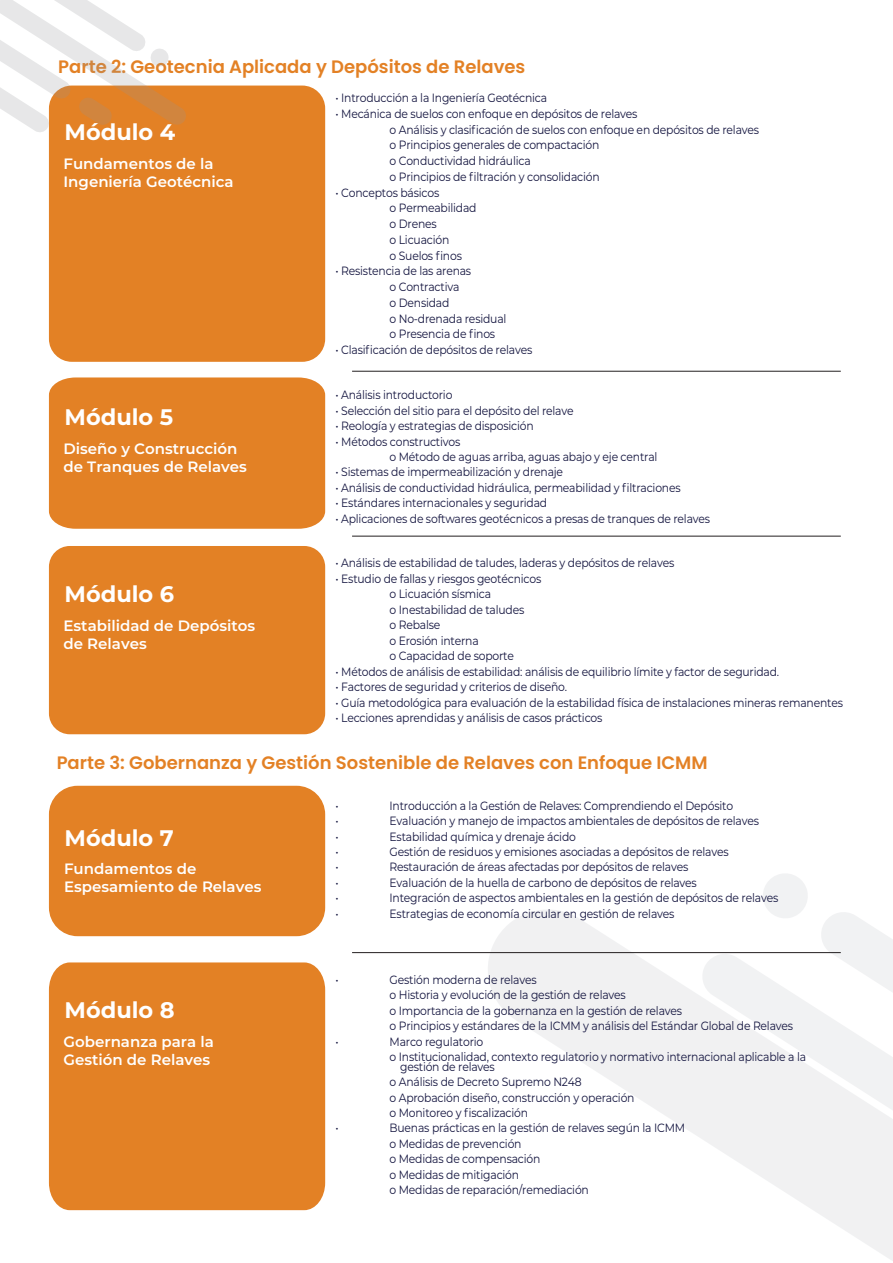
<style>
.page{position:relative;width:893px;height:1263px;background:#fff}
.page>*{position:absolute;margin:0;border:0;box-sizing:border-box;transform-origin:0 0}
.t1{font:700 22.5px "Montserrat";color:#fff}
.t2{font:600 18px "Poppins";color:#e38125}
.t3{font:600 15px/18px "Montserrat";color:#fff}
.t4{font:12px/15.5px "Montserrat";letter-spacing:-.015em;color:#12133e;scale:.9 1}
</style>
<div class="page">
<div style="left:49px;top:786px;width:276px;height:150px;background:#e38125;border-radius:29px"></div>
<div style="left:49px;top:546px;width:276px;height:188px;background:#e38125;border-radius:21px"></div>
<div style="left:49px;top:86px;width:276px;height:276px;background:#e38125;border-radius:23px"></div>
<svg style="left:488px;top:910px;width:405px;height:351px"></svg>
<svg style="left:702px;top:874px;width:191px;height:237px"></svg>
<hr style="left:352px;top:371px;width:489px;height:1px;background:#231f20">
<div style="left:49px;top:377px;width:276px;height:152px;background:#e38125"></div>
<hr style="left:352px;top:536px;width:489px;height:1px;background:#231f20">
<svg style="left:0;top:0;width:186px;height:132px"></svg>
<div style="left:49px;top:962px;width:276px;height:248px;background:#e38125"></div>
<hr style="left:352px;top:952px;width:489px;height:1px;background:#231f20">
<h2 class="t2" style="left:58px;top:57px;width:469px">Parte 2: Geotecnia Aplicada y Depósitos de Relaves</h2>
<h1 class="t1" style="left:65px;top:116px;width:112px">Módulo 4</h1>
<p class="t3" style="left:64px;top:154px;width:172px">Fundamentos de la<br>Ingeniería Geotécnica</p>
<h1 class="t1" style="left:65px;top:401px;width:110px">Módulo 5</h1>
<p class="t3" style="left:64px;top:439px;width:185px">Diseño y Construcción de Tranques de Relaves</p>
<p class="t4" style="left:336px;top:90px;width:237px">• Introducción a la Ingeniería Geotécnica</p>
<p class="t4" style="left:390px;top:105px;width:412px;text-indent:-54px">• Mecánica de suelos con enfoque en depósitos de relaves<br>o Análisis y clasificación de suelos con enfoque en depósitos de relaves o Principios generales de compactación<br>o Conductividad hidráulica<br>o Principios de filtración y consolidación</p>
<p class="t4" style="left:390px;top:184px;width:98px;text-indent:-54px">• Conceptos básicos<br>o Permeabilidad o Drenes<br>o Licuación<br>o Suelos finos</p>
<p class="t4" style="left:390px;top:263px;width:131px;text-indent:-54px">• Resistencia de las arenas<br>o Contractiva<br>o Densidad<br>o No-drenada residual o Presencia de finos</p>
<p class="t4" style="left:336px;top:342px;width:220px">• Clasificación de depósitos de relaves</p>
<p class="t4" style="left:336px;top:387px;width:131px">• Análisis introductorio</p>
<p class="t4" style="left:336px;top:402px;width:266px">• Selección del sitio para el depósito del relave</p>
<p class="t4" style="left:336px;top:418px;width:222px">• Reología y estrategias de disposición</p>
<p class="t4" style="left:390px;top:433px;width:299px;text-indent:-54px">• Métodos constructivos<br>o Método de aguas arriba, aguas abajo y eje central</p>
<p class="t4" style="left:336px;top:464px;width:254px">• Sistemas de impermeabilización y drenaje</p>
<p class="t4" style="left:336px;top:479px;width:385px">• Análisis de conductividad hidráulica, permeabilidad y filtraciones</p>
<p class="t4" style="left:336px;top:495px;width:237px">• Estándares internacionales y seguridad</p>
<p class="t4" style="left:336px;top:510px;width:418px">• Aplicaciones de softwares geotécnicos a presas de tranques de relaves</p>
<p class="t4" style="left:336px;top:555px;width:378px">• Análisis de estabilidad de taludes, laderas y depósitos de relaves</p>
<p class="t4" style="left:390px;top:570px;width:170px;text-indent:-54px">• Estudio de fallas y riesgos geotécnicos o Licuación sísmica<br>o Inestabilidad de taludes<br>o Rebalse<br>o Erosión interna<br>o Capacidad de soporte</p>
<p class="t4" style="left:336px;top:663px;width:494px">• Métodos de análisis de estabilidad: análisis de equilibrio límite y factor de seguridad.</p>
<p class="t4" style="left:336px;top:679px;width:259px">• Factores de seguridad y criterios de diseño.</p>
<p class="t4" style="left:336px;top:694px;width:565px">• Guía metodológica para evaluación de la estabilidad física de instalaciones mineras remanentes</p>
<p class="t4" style="left:336px;top:709px;width:298px">• Lecciones aprendidas y análisis de casos prácticos</p>
<h2 class="t2" style="left:57px;top:752px;width:652px">Parte 3: Gobernanza y Gestión Sostenible de Relaves con Enfoque ICMM</h2>
<h1 class="t1" style="left:65px;top:578px;width:111px">Módulo 6</h1>
<p class="t3" style="left:64px;top:616px;width:193px">Estabilidad de Depósitos de Relaves</p>
<h1 class="t1" style="left:65px;top:822px;width:111px">Módulo 7</h1>
<p class="t3" style="left:64px;top:859px;width:199px">Fundamentos de<br>Espesamiento de Relaves</p>
<h1 class="t1" style="left:65px;top:994px;width:111px">Módulo 8</h1>
<p class="t3" style="left:64px;top:1032px;width:152px">Gobernanza para la<br>Gestión de Relaves</p>
<p class="t4" style="left:336px;top:797px;width:5px">•</p>
<p class="t4" style="left:390px;top:797px;width:383px">Introducción a la Gestión de Relaves: Comprendiendo el Depósito</p>
<p class="t4" style="left:336px;top:813px;width:5px">•</p>
<p class="t4" style="left:390px;top:813px;width:412px">Evaluación y manejo de impactos ambientales de depósitos de relaves</p>
<p class="t4" style="left:336px;top:828px;width:5px">•</p>
<p class="t4" style="left:390px;top:828px;width:209px">Estabilidad química y drenaje ácido</p>
<p class="t4" style="left:336px;top:844px;width:5px">•</p>
<p class="t4" style="left:390px;top:844px;width:378px">Gestión de residuos y emisiones asociadas a depósitos de relaves</p>
<p class="t4" style="left:336px;top:859px;width:5px">•</p>
<p class="t4" style="left:390px;top:859px;width:334px">Restauración de áreas afectadas por depósitos de relaves</p>
<p class="t4" style="left:336px;top:874px;width:5px">•</p>
<p class="t4" style="left:390px;top:874px;width:343px">Evaluación de la huella de carbono de depósitos de relaves</p>
<p class="t4" style="left:336px;top:890px;width:5px">•</p>
<p class="t4" style="left:390px;top:890px;width:433px">Integración de aspectos ambientales en la gestión de depósitos de relaves</p>
<p class="t4" style="left:336px;top:905px;width:5px">•</p>
<p class="t4" style="left:390px;top:905px;width:318px">Estrategias de economía circular en gestión de relaves</p>
<p class="t4" style="left:336px;top:971px;width:5px">•</p>
<p class="t4" style="left:390px;top:971px;width:450px">Gestión moderna de relaves<br>o Historia y evolución de la gestión de relaves<br>o Importancia de la gobernanza en la gestión de relaves<br>o Principios y estándares de la ICMM y análisis del Estándar Global de Relaves</p>
<p class="t4" style="left:336px;top:1033px;width:5px">•</p>
<p class="t4" style="left:390px;top:1033px;width:464px">Marco regulatorio<br>o Institucionalidad, contexto regulatorio y normativo internacional aplicable a la</p>
<p class="t4" style="left:390px;top:1058px;width:274px;text-indent:11px">gestión de relaves<br>o Análisis de Decreto Supremo N248<br>o Aprobación diseño, construcción y operación o Monitoreo y fiscalización</p>
<p class="t4" style="left:336px;top:1120px;width:5px">•</p>
<p class="t4" style="left:390px;top:1120px;width:330px">Buenas prácticas en la gestión de relaves según la ICMM o Medidas de prevención<br>o Medidas de compensación<br>o Medidas de mitigación<br>o Medidas de reparación/remediación</p>
</div>
